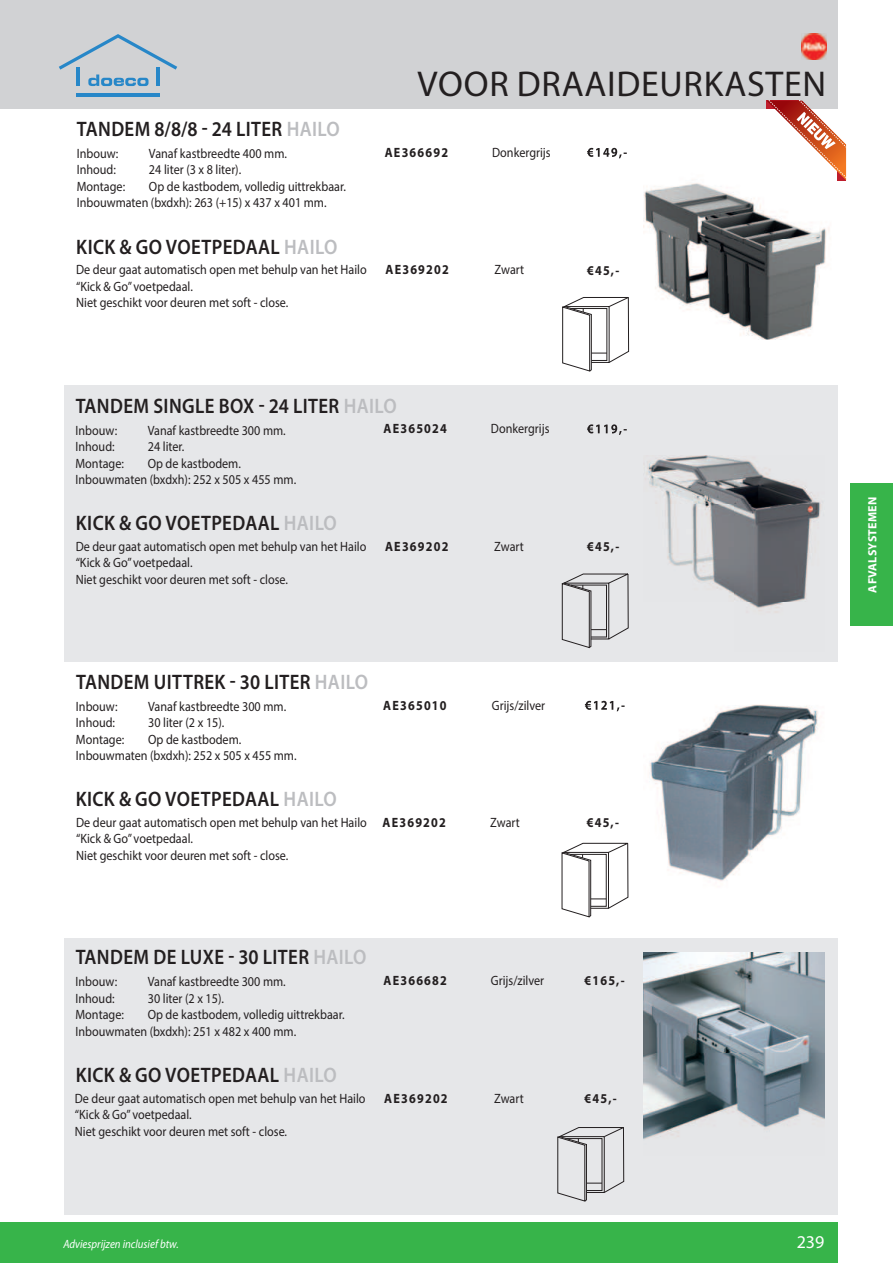
<style>
.page{position:relative;width:893px;height:1263px;background:#fff}
.page>*{position:absolute;margin:0;border:0;box-sizing:border-box;transform-origin:0 0}
.t1{font:36px "Myriad Pro";letter-spacing:.02em;color:#231f20}
.t2{font:600 21px "Myriad Pro";letter-spacing:.02em;color:#231f20;scale:.9 1}
.t3{font:18px "Myriad Pro";color:#fff}
.t4{font:13.5px/16.5px "Myriad Pro";color:#231f20;scale:.9 1}
.t5{font:700 13.5px "Myriad Pro";letter-spacing:.1em;color:#231f20;scale:.9 1}
.t6{font:italic 12px "Myriad Pro";color:#fff;scale:.9 1}
.t7{font:700 12px "Myriad Pro";letter-spacing:.02em;color:#fff}
.s1{color:#bcbdc0}
</style>
<div class="page">
<div style="left:64px;top:938px;width:773px;height:277px;background:#e6e7e9"></div>
<div style="left:64px;top:385px;width:773px;height:277px;background:#e6e7e9"></div>
<div style="left:851px;top:484px;width:42px;height:142px;background:#37b44a"></div>
<div style="left:0;top:0;width:838px;height:109px;background:#d1d2d4"></div>
<div style="left:0;top:1223px;width:838px;height:40px;background:#37b44a"></div>
<hr style="left:76px;top:93px;width:84px;height:3px;background:#2787c8">
<svg style="left:59px;top:34px;width:118px;height:52px"></svg>
<svg style="left:587px;top:148px;width:40px;height:10px"></svg>
<img style="left:801px;top:34px;width:26px;height:25px">
<svg style="left:562px;top:297px;width:67px;height:74px"></svg>
<img style="left:644px;top:183px;width:175px;height:157px">
<img style="left:819px;top:180px;width:19px;height:212px">
<img style="left:819px;top:385px;width:18px;height:7px">
<div style="left:838px;top:147px;width:8px;height:34px;background:#be1d2c"></div>
<div style="left:766px;top:100px;width:33px;height:9px;background:#be1d2c"></div>
<svg style="left:767px;top:100px;width:80px;height:80px"></svg>
<svg style="left:562px;top:574px;width:67px;height:74px"></svg>
<svg style="left:587px;top:424px;width:40px;height:11px"></svg>
<img style="left:646px;top:455px;width:175px;height:158px">
<img style="left:649px;top:704px;width:170px;height:177px">
<svg style="left:562px;top:843px;width:67px;height:74px"></svg>
<svg style="left:585px;top:701px;width:40px;height:10px"></svg>
<svg style="left:557px;top:1127px;width:68px;height:74px"></svg>
<img style="left:644px;top:953px;width:180px;height:186px">
<h2 class="t2" style="left:77px;top:121px;width:294px">TANDEM 8/8/8 - 24 LITER <span class="s1">HAILO</span></h2>
<p class="t4" style="left:77px;top:146px;width:48px">Inbouw:</p>
<p class="t4" style="left:149px;top:146px;width:155px">Vanaf kastbreedte 400 mm.</p>
<p class="t4" style="left:77px;top:163px;width:45px">Inhoud:</p>
<p class="t4" style="left:149px;top:163px;width:104px">24 liter (3 x 8 liter).</p>
<p class="t4" style="left:77px;top:179px;width:55px">Montage:</p>
<p class="t4" style="left:77px;top:179px;width:301px;text-indent:72px">Op de kastbodem, volledig uittrekbaar.<br>Inbouwmaten (bxdxh): 263 (+15) x 437 x 401 mm.</p>
<h1 class="t1" style="left:417px;top:70px;width:410px">VOOR DRAAIDEURKASTEN</h1>
<p class="t5" style="left:385px;top:147px;width:72px">AE366692</p>
<p class="t4" style="left:492px;top:145px;width:67px">Donkergrijs</p>
<h2 class="t2" style="left:76px;top:238px;width:292px">KICK &amp; GO VOETPEDAAL <span class="s1">HAILO</span></h2>
<p class="t4" style="left:76px;top:262px;width:325px">De deur gaat automatisch open met behulp van het Hailo “Kick &amp; Go” voetpedaal.<br>Niet geschikt voor deuren met soft - close.</p>
<p class="t5" style="left:385px;top:264px;width:72px">AE369202</p>
<p class="t4" style="left:495px;top:262px;width:34px">Zwart</p>
<p class="t5" style="left:587px;top:265px;width:37px">€45,-</p>
<h2 class="t2" style="left:76px;top:397px;width:358px">TANDEM SINGLE BOX - 24 LITER <span class="s1">HAILO</span></h2>
<p class="t4" style="left:75px;top:423px;width:48px">Inbouw:</p>
<p class="t4" style="left:148px;top:423px;width:155px">Vanaf kastbreedte 300 mm.</p>
<p class="t4" style="left:75px;top:439px;width:45px">Inhoud:</p>
<p class="t4" style="left:148px;top:439px;width:42px">24 liter.</p>
<p class="t4" style="left:75px;top:456px;width:55px">Montage:</p>
<p class="t5" style="left:384px;top:424px;width:72px">AE365024</p>
<p class="t4" style="left:491px;top:422px;width:67px">Donkergrijs</p>
<p class="t4" style="left:75px;top:456px;width:247px;text-indent:72px">Op de kastbodem.<br>Inbouwmaten (bxdxh): 252 x 505 x 455 mm.</p>
<h2 class="t2" style="left:76px;top:515px;width:292px">KICK &amp; GO VOETPEDAAL <span class="s1">HAILO</span></h2>
<p class="t4" style="left:76px;top:539px;width:325px">De deur gaat automatisch open met behulp van het Hailo “Kick &amp; Go” voetpedaal.<br>Niet geschikt voor deuren met soft - close.</p>
<p class="t5" style="left:385px;top:541px;width:72px">AE369202</p>
<p class="t4" style="left:494px;top:539px;width:34px">Zwart</p>
<p class="t5" style="left:587px;top:542px;width:37px">€45,-</p>
<h2 class="t2" style="left:76px;top:674px;width:326px">TANDEM UITTREK - 30 LITER <span class="s1">HAILO</span></h2>
<p class="t4" style="left:76px;top:699px;width:48px">Inbouw:</p>
<p class="t4" style="left:148px;top:699px;width:155px">Vanaf kastbreedte 300 mm.</p>
<p class="t4" style="left:76px;top:716px;width:45px">Inhoud:</p>
<p class="t4" style="left:148px;top:716px;width:86px">30 liter (2 x 15).</p>
<p class="t4" style="left:76px;top:732px;width:55px">Montage:</p>
<p class="t4" style="left:76px;top:732px;width:247px;text-indent:72px">Op de kastbodem.<br>Inbouwmaten (bxdxh): 252 x 505 x 455 mm.</p>
<p class="t5" style="left:383px;top:700px;width:72px">AE365010</p>
<p class="t4" style="left:492px;top:698px;width:61px">Grijs/zilver</p>
<h2 class="t2" style="left:76px;top:791px;width:292px">KICK &amp; GO VOETPEDAAL <span class="s1">HAILO</span></h2>
<p class="t4" style="left:76px;top:815px;width:325px">De deur gaat automatisch open met behulp van het Hailo “Kick &amp; Go” voetpedaal.<br>Niet geschikt voor deuren met soft - close.</p>
<p class="t5" style="left:383px;top:817px;width:72px">AE369202</p>
<p class="t4" style="left:490px;top:815px;width:34px">Zwart</p>
<p class="t5" style="left:587px;top:817px;width:37px">€45,-</p>
<h2 class="t2" style="left:76px;top:949px;width:325px">TANDEM DE LUXE - 30 LITER <span class="s1">HAILO</span></h2>
<p class="t4" style="left:75px;top:974px;width:48px">Inbouw:</p>
<p class="t4" style="left:148px;top:974px;width:155px">Vanaf kastbreedte 300 mm.</p>
<p class="t4" style="left:75px;top:991px;width:45px">Inhoud:</p>
<p class="t4" style="left:148px;top:991px;width:86px">30 liter (2 x 15).</p>
<p class="t4" style="left:75px;top:1007px;width:55px">Montage:</p>
<p class="t4" style="left:75px;top:1007px;width:301px;text-indent:72px">Op de kastbodem, volledig uittrekbaar.<br>Inbouwmaten (bxdxh): 251 x 482 x 400 mm.</p>
<p class="t5" style="left:383px;top:975px;width:72px">AE366682</p>
<p class="t4" style="left:491px;top:973px;width:61px">Grijs/zilver</p>
<h2 class="t2" style="left:76px;top:1067px;width:292px">KICK &amp; GO VOETPEDAAL <span class="s1">HAILO</span></h2>
<p class="t4" style="left:75px;top:1091px;width:325px">De deur gaat automatisch open met behulp van het Hailo “Kick &amp; Go” voetpedaal.<br>Niet geschikt voor deuren met soft - close.</p>
<p class="t5" style="left:384px;top:1093px;width:72px">AE369202</p>
<p class="t4" style="left:494px;top:1091px;width:34px">Zwart</p>
<p class="t6" style="left:64px;top:1239px;width:129px">Adviesprijzen inclusief btw.</p>
<p class="t5" style="left:584px;top:975px;width:46px">€165,-</p>
<p class="t5" style="left:584px;top:1093px;width:37px">€45,-</p>
<h3 class="t3" style="left:797px;top:1235px;width:29px">239</h3>
<p class="t7" style="left:868px;top:592px;width:97px;rotate:-90deg">AFVALSYSTEMEN</p>
</div>
